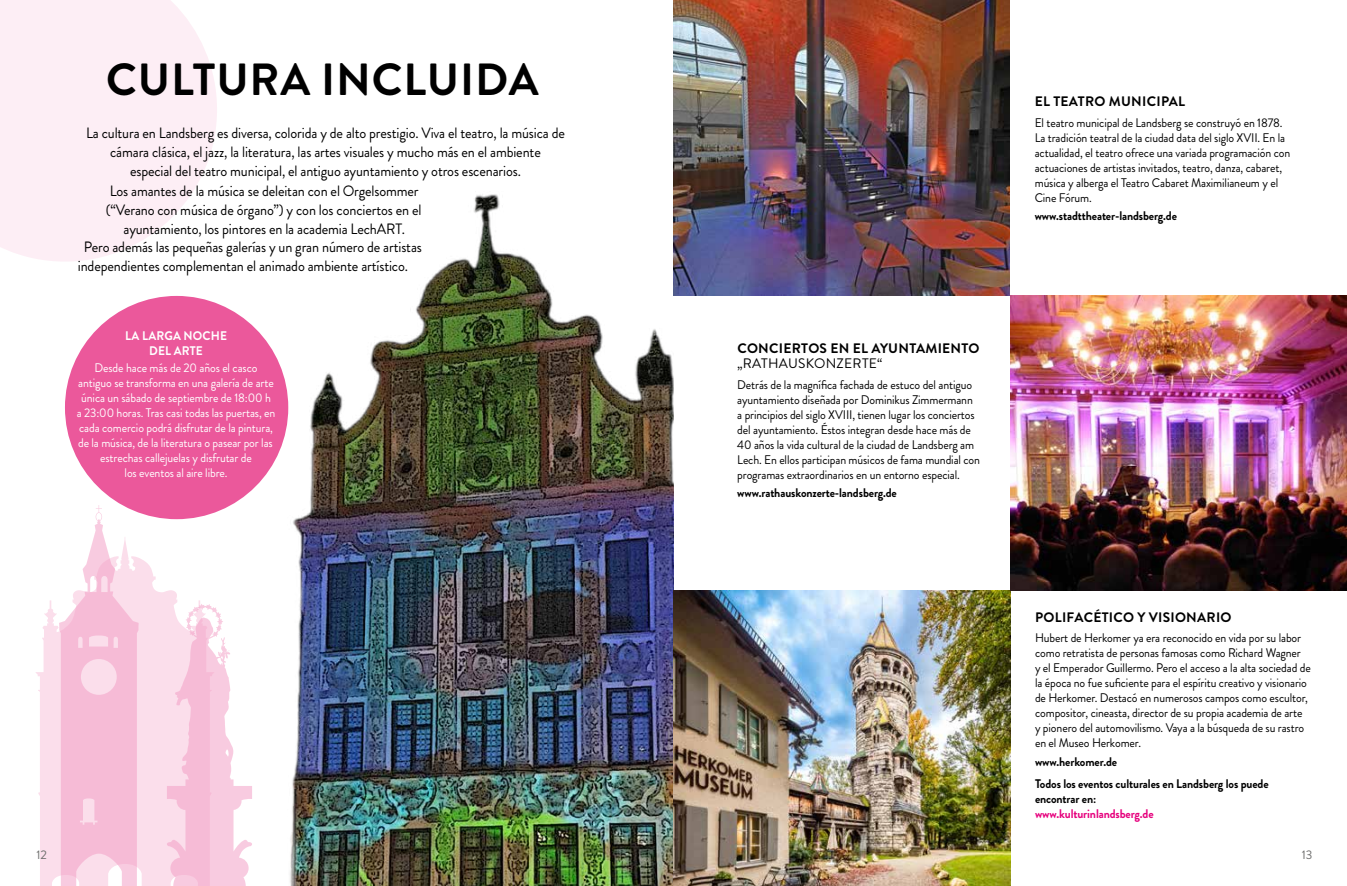
<style>
.page{position:relative;width:1347px;height:886px;background:#fff}
.page>*{position:absolute;margin:0;border:0;box-sizing:border-box;transform-origin:0 0}
.t1{font:700 45px "Brandon Grotesque";letter-spacing:.02em;color:#000}
.t2{font:15px/18.8px "Brandon Grotesque";letter-spacing:-.01em;color:#000;text-align:center;scale:.95 1}
.t3{font:700 13.75px "Brandon Grotesque";letter-spacing:.02em;color:#000}
.t4{font:13.75px "Brandon Grotesque";letter-spacing:.02em;color:#000}
.t5{font:12.5px/15px "Brandon Grotesque";letter-spacing:-.01em;color:#000;scale:.95 1}
.t6{font:12.5px/15px "Brandon Grotesque";letter-spacing:-.01em;color:#fff;text-align:center;scale:.95 1}
.t7{font:700 12.5px/22.1px "Brandon Grotesque";letter-spacing:-.01em;color:#000;scale:.95 1}
.t8{font:700 12.5px "Brandon Grotesque";letter-spacing:-.01em;color:#e6007d;scale:.95 1}
.t9{font:700 12.5px/15px "Brandon Grotesque";letter-spacing:.01em;color:#fff;text-align:center;scale:.95 1}
.t10{font:12.5px "Brandon Grotesque";color:#6d6d6c}
</style>
<div class="page">
<svg style="left:36px;top:600px;width:23px;height:286px;fill:#fbdeeb"></svg>
<svg style="left:59px;top:505px;width:77px;height:381px"></svg>
<div style="left:65px;top:296px;width:223px;height:223px;background:#eb589b;border-radius:50%"></div>
<div style="left:0;top:0;width:217px;height:261px;background:#fdeef5"></div>
<img style="left:136px;top:128px;width:537px;height:758px">
<img style="left:673px;top:591px;width:337px;height:295px">
<img style="left:1010px;top:296px;width:336px;height:295px">
<img style="left:673px;top:0;width:336px;height:295px">
<h1 class="t1" style="left:106px;top:48px;width:434px">CULTURA INCLUIDA</h1>
<p class="t2" style="left:86px;top:124px;width:505px">La cultura en Landsberg es diversa, colorida y de alto prestigio. Viva el teatro, la música de cámara clásica, el jazz, la literatura, las artes visuales y mucho más en el ambiente<br>especial del teatro municipal, el antiguo ayuntamiento y otros escenarios.</p>
<p class="t2" style="left:110px;top:182px;width:327px">Los amantes de la música se deleitan con el Orgelsommer</p>
<p class="t2" style="left:106px;top:201px;width:334px">(“Verano con música de órgano”) y con los conciertos en el</p>
<p class="t2" style="left:123px;top:219px;width:298px">ayuntamiento, los pintores en la academia LechART.</p>
<p class="t2" style="left:84px;top:238px;width:357px">Pero además las pequeñas galerías y un gran número de artistas</p>
<p class="t2" style="left:78px;top:257px;width:349px">independientes complementan el animado ambiente artístico.</p>
<p class="t9" style="left:125px;top:329px;width:109px">LA LARGA NOCHE<br>DEL ARTE</p>
<p class="t6" style="left:77px;top:360px;width:210px">Desde hace más de 20 años el casco antiguo se transforma en una galería de arte única un sábado de septiembre de 18:00 h<br>a 23:00 horas. Tras casi todas las puertas, en cada comercio podrá disfrutar de la pintura, de la música, de la literatura o pasear por las estrechas callejuelas y disfrutar de<br>los eventos al aire libre.</p>
<p class="t10" style="left:36px;top:846px;width:12px">12</p>
<p class="t3" style="left:737px;top:339px;width:244px">CONCIERTOS EN EL AYUNTAMIENTO</p>
<p class="t4" style="left:737px;top:354px;width:147px">„RATHAUSKONZERTE“</p>
<p class="t5" style="left:737px;top:377px;width:257px">Detrás de la magnífica fachada de estuco del antiguo ayuntamiento diseñada por Dominikus Zimmermann a principios del siglo XVIII, tienen lugar los conciertos del ayuntamiento. Éstos integran desde hace más de 40 años la vida cultural de la ciudad de Landsberg am Lech. En ellos participan músicos de fama mundial con programas extraordinarios en un entorno especial.</p>
<p class="t7" style="left:737px;top:482px;width:169px">www.rathauskonzerte-landsberg.de</p>
<p class="t3" style="left:1034px;top:92px;width:152px">EL TEATRO MUNICIPAL</p>
<p class="t5" style="left:1034px;top:115px;width:270px">El teatro municipal de Landsberg se construyó en 1878.<br>La tradición teatral de la ciudad data del siglo XVII. En la actualidad, el teatro ofrece una variada programación con actuaciones de artistas invitados, teatro, danza, cabaret, música y alberga el Teatro Cabaret Maximilianeum y el Cine Fórum.</p>
<p class="t7" style="left:1034px;top:205px;width:151px">www.stadttheater-landsberg.de</p>
<p class="t3" style="left:1035px;top:607px;width:198px">POLIFACÉTICO Y VISIONARIO</p>
<p class="t5" style="left:1035px;top:630px;width:292px">Hubert de Herkomer ya era reconocido en vida por su labor como retratista de personas famosas como Richard Wagner<br>y el Emperador Guillermo. Pero el acceso a la alta sociedad de la época no fue suficiente para el espíritu creativo y visionario de Herkomer. Destacó en numerosos campos como escultor, compositor, cineasta, director de su propia academia de arte y pionero del automovilismo. Vaya a la búsqueda de su rastro en el Museo Herkomer.</p>
<p class="t7" style="left:1035px;top:750px;width:247px">www.herkomer.de<br>Todos los eventos culturales en Landsberg los puede</p>
<p class="t7" style="left:1035px;top:787px;width:66px">encontrar en:</p>
<p class="t8" style="left:1035px;top:805px;width:126px">www.kulturinlandsberg.de</p>
<p class="t10" style="left:1301px;top:846px;width:12px">13</p>
</div>
